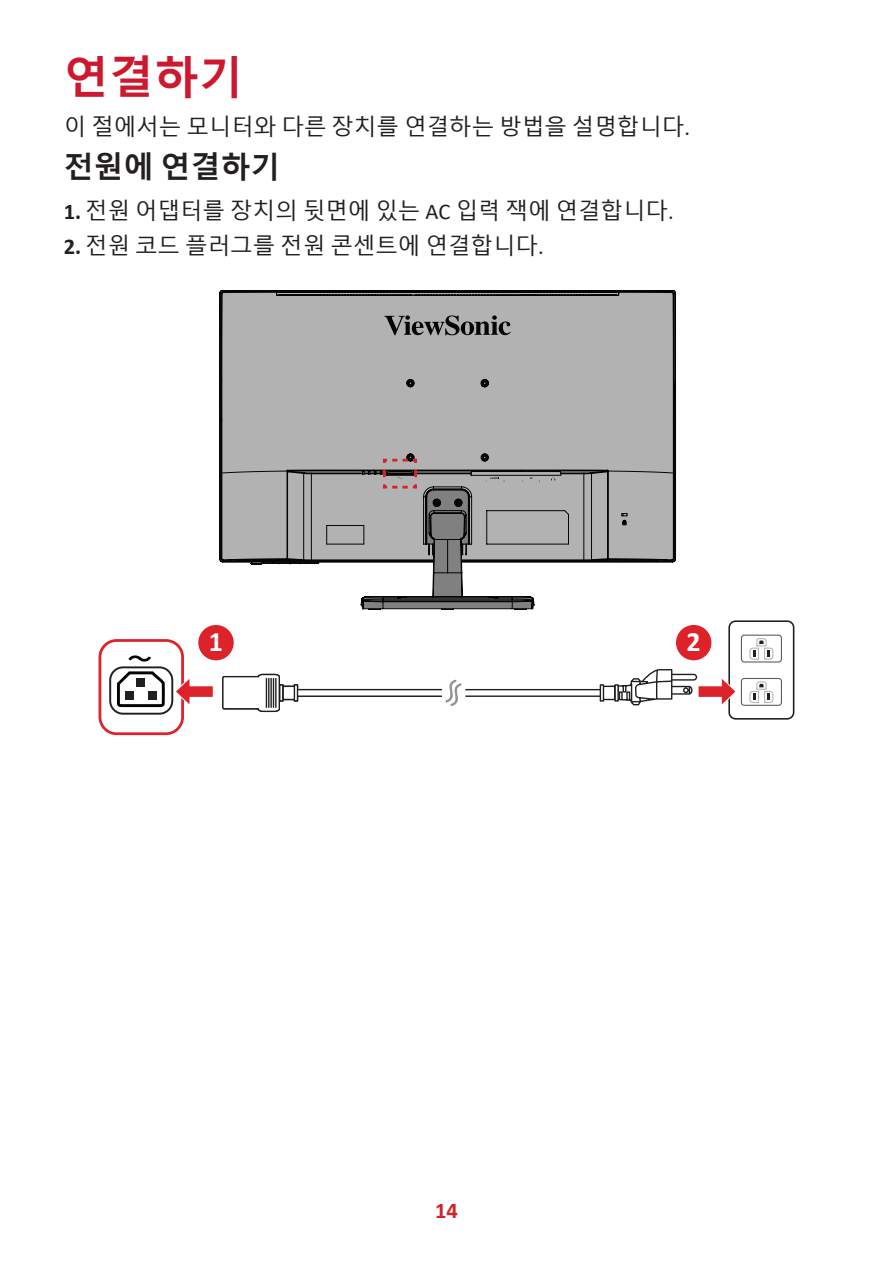
<style>
.page{position:relative;width:893px;height:1263px;background:#fff}
.page>*{position:absolute;margin:0;border:0;box-sizing:border-box;transform-origin:0 0}
.t1{font:700 45px "Malgun Gothic";color:#ce182f}
.t2{font:700 30px "Malgun Gothic";color:#231f20}
.t3{font:700 27.9px "Calibri";color:#fff}
.t4{font:22.5px "Malgun Gothic";color:#231f20}
.t5{font:700 22.5px "Calibri";color:#d1232a}
.s1{font-family:"Calibri"}
.s2{font-family:"Calibri";font-weight:700}
</style>
<div class="page">
<div style="left:728px;top:620px;width:66px;height:100px;border:2px solid #231f20;border-radius:6px"></div>
<div style="left:741px;top:635px;width:41px;height:27px;border:1px solid #5c5c5f;border-radius:3px"></div>
<svg style="left:749px;top:638px;width:25px;height:22px"></svg>
<div style="left:741px;top:678px;width:41px;height:28px;border:1px solid #5c5c5f;border-radius:3px"></div>
<svg style="left:749px;top:681px;width:25px;height:22px"></svg>
<div style="left:197px;top:624px;width:38px;height:37px;background:#dd2229;border-radius:50%"></div>
<div style="left:196px;top:623px;width:40px;height:39px;border:2px solid #fff;border-radius:50%"></div>
<div style="left:675px;top:624px;width:37px;height:37px;background:#dd2229;border-radius:50%"></div>
<div style="left:674px;top:623px;width:39px;height:39px;border:2px solid #fff;border-radius:50%"></div>
<div style="left:99px;top:639px;width:85px;height:96px;border:3px solid #dd2229;border-radius:17px"></div>
<svg style="left:173px;top:674px;width:40px;height:35px"></svg>
<svg style="left:115px;top:670px;width:51px;height:40px"></svg>
<div style="left:125px;top:691px;width:8px;height:8px;background:#231f20"></div>
<div style="left:148px;top:691px;width:8px;height:8px;background:#231f20"></div>
<div style="left:136px;top:678px;width:9px;height:9px;background:#231f20"></div>
<svg style="left:128px;top:655px;width:23px;height:7px"></svg>
<div style="left:109px;top:666px;width:64px;height:49px;border:2px solid #231f20;border-radius:13px"></div>
<div style="left:465px;top:689px;width:143px;height:8px;background:#fff;border:1px solid #201d1e"></div>
<svg style="left:599px;top:668px;width:137px;height:41px"></svg>
<svg style="left:222px;top:673px;width:240px;height:40px"></svg>
<svg style="left:221px;top:292px;width:453px;height:269px;background:#a8a8a8"></svg>
<div style="left:277px;top:294px;width:342px;height:269px;background:#b2b2b2"></div>
<svg style="left:551px;top:477px;width:4px;height:3px"></svg>
<svg style="left:384px;top:315px;width:127px;height:20px;background:#757575"></svg>
<svg style="left:251px;top:382px;width:289px;height:228px"></svg>
<h1 class="t1" style="left:64px;top:51px;width:181px">연결하기</h1>
<p class="t4" style="left:64px;top:114px;width:628px">이 절에서는 모니터와 다른 장치를 연결하는 방법을 설명합니다<span class="s1">.</span></p>
<h2 class="t2" style="left:64px;top:150px;width:218px">전원에 연결하기</h2>
<p class="t4" style="left:64px;top:198px;width:611px"><span class="s2">1.</span> 전원 어댑터를 장치의 뒷면에 있는 <span class="s1">AC</span> 입력 잭에 연결합니다<span class="s1">.</span></p>
<p class="t4" style="left:64px;top:233px;width:481px"><span class="s2">2.</span> 전원 코드 플러그를 전원 콘센트에 연결합니다<span class="s1">.</span></p>
<p class="t3" style="left:209px;top:622px;width:16px">1</p>
<p class="t3" style="left:687px;top:622px;width:16px">2</p>
<p class="t5" style="left:435px;top:1194px;width:24px">14</p>
</div>
